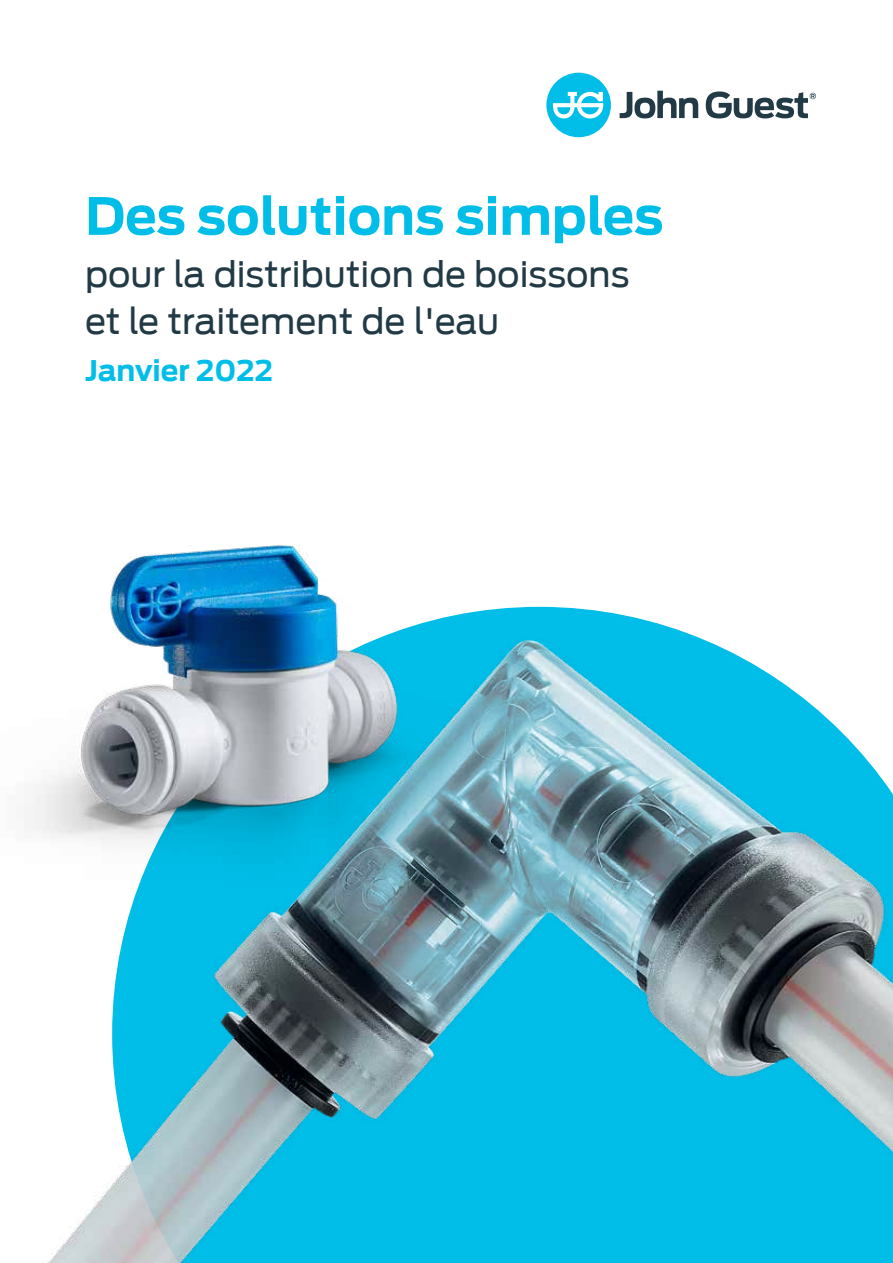
<style>
.page{position:relative;width:893px;height:1263px;background:#fff}
.page>*{position:absolute;margin:0;border:0;box-sizing:border-box;transform-origin:0 0}
.t1{font:700 51px "Antenna";color:#00bee8}
.t2{font:35.1px/47px "Antenna";color:#223a45}
.t3{font:700 28.5px "Antenna";color:#00bee8}
</style>
<div class="page">
<img style="left:112px;top:544px;width:207px;height:44px">
<img style="left:24px;top:588px;width:869px;height:675px">
<div style="left:546px;top:73px;width:65px;height:64px;background:#00bee8;border-radius:50%"></div>
<svg style="left:553px;top:92px;width:50px;height:26px"></svg>
<svg style="left:620px;top:91px;width:196px;height:27px"></svg>
<h1 class="t1" style="left:85px;top:186px;width:580px">Des solutions simples</h1>
<p class="t2" style="left:85px;top:251px;width:546px">pour la distribution de boissons et le traitement de l'eau</p>
<p class="t3" style="left:85px;top:354px;width:190px">Janvier 2022</p>
</div>
